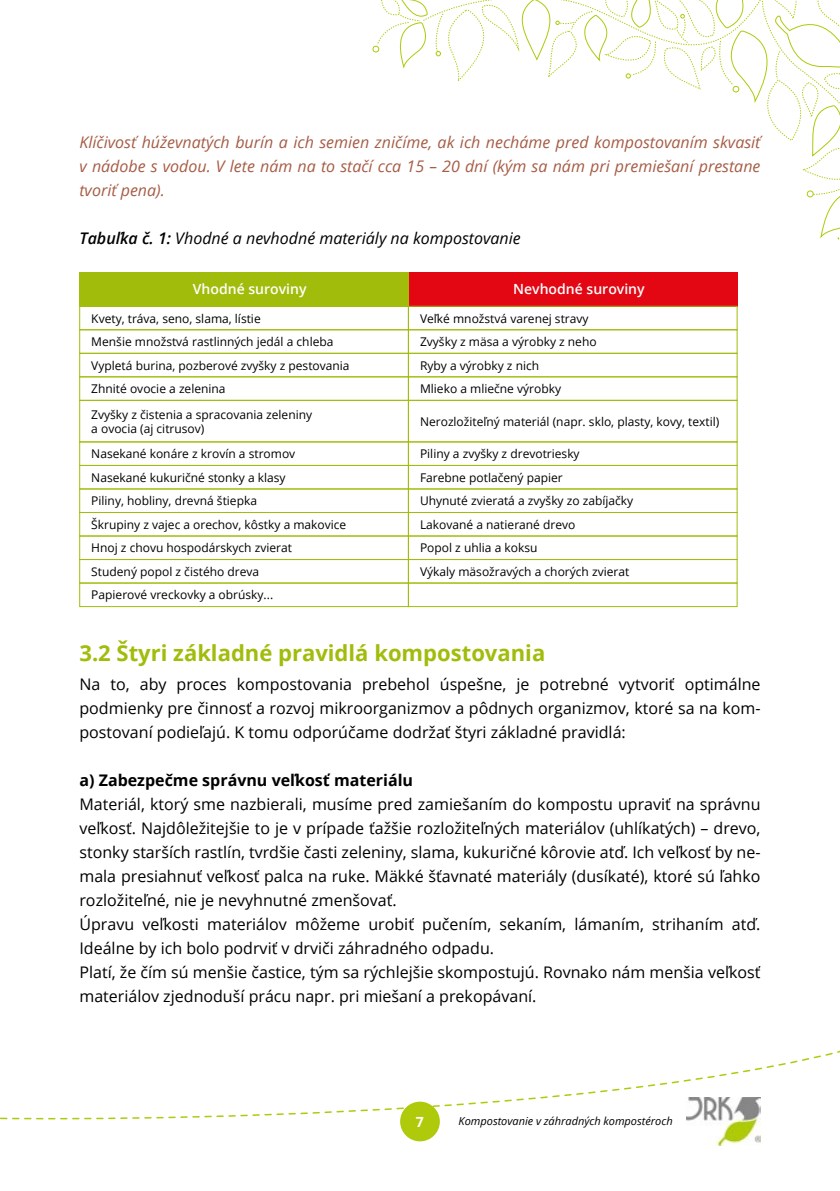
<style>
.page{position:relative;width:840px;height:1191px;background:#fff}
.page>*{position:absolute;margin:0;border:0;box-sizing:border-box;transform-origin:0 0}
.t1{font:700 22px "Open Sans";color:#a2bc0c}
.t2{font:16px/24px "Open Sans";color:#000;text-align:justify}
.t3{font:italic 16px/24px "Open Sans";color:#a65c45;text-align:justify}
.t4{font:italic 16px "Open Sans";color:#000}
.t5{font:700 16px "Open Sans";color:#000}
.t6{font:600 14px "Open Sans";color:#fff}
.t7{font:700 14px "Open Sans";color:#fff}
.t8{font:12px/14.4px "Open Sans";color:#000}
.t9{font:italic 11px "Open Sans";color:#000}
.s1{font-weight:600}
</style>
<div class="page">
<div style="left:400px;top:1101px;width:39px;height:40px;background:#afca0b;border-radius:50%"></div>
<img style="left:715px;top:1131px;width:45px;height:14px">
<div style="left:372px;top:46px;width:7px;height:7px;border:1px solid #afca0b;border-radius:50%"></div>
<svg style="left:376px;top:0;width:463px;height:240px"></svg>
<svg style="left:0;top:1051px;width:839px;height:80px"></svg>
<div style="left:79px;top:272px;width:329px;height:34px;background:#a2bc0c"></div>
<div style="left:408px;top:272px;width:329px;height:34px;background:#e30613"></div>
<div style="left:79px;top:306px;width:329px;height:24px;border:1px solid #a2bc0c"></div>
<div style="left:408px;top:306px;width:329px;height:24px;border:1px solid #a2bc0c"></div>
<div style="left:79px;top:400px;width:329px;height:42px;border:1px solid #a2bc0c"></div>
<div style="left:408px;top:400px;width:329px;height:42px;border:1px solid #a2bc0c"></div>
<div style="left:79px;top:329px;width:329px;height:24px;border:1px solid #a2bc0c"></div>
<div style="left:408px;top:329px;width:329px;height:24px;border:1px solid #a2bc0c"></div>
<div style="left:79px;top:536px;width:329px;height:24px;border:1px solid #a2bc0c"></div>
<div style="left:408px;top:536px;width:329px;height:24px;border:1px solid #a2bc0c"></div>
<div style="left:79px;top:465px;width:329px;height:24px;border:1px solid #a2bc0c"></div>
<div style="left:408px;top:465px;width:329px;height:24px;border:1px solid #a2bc0c"></div>
<div style="left:79px;top:353px;width:329px;height:24px;border:1px solid #a2bc0c"></div>
<div style="left:408px;top:353px;width:329px;height:24px;border:1px solid #a2bc0c"></div>
<div style="left:79px;top:559px;width:329px;height:24px;border:1px solid #a2bc0c"></div>
<div style="left:408px;top:559px;width:329px;height:24px;border:1px solid #a2bc0c"></div>
<div style="left:79px;top:489px;width:329px;height:24px;border:1px solid #a2bc0c"></div>
<div style="left:408px;top:489px;width:329px;height:24px;border:1px solid #a2bc0c"></div>
<div style="left:79px;top:376px;width:329px;height:24px;border:1px solid #a2bc0c"></div>
<div style="left:408px;top:376px;width:329px;height:24px;border:1px solid #a2bc0c"></div>
<div style="left:79px;top:583px;width:329px;height:24px;border:1px solid #a2bc0c"></div>
<div style="left:408px;top:583px;width:329px;height:24px;border:1px solid #a2bc0c"></div>
<p class="t3" style="left:79px;top:130px;width:682px">Klíčivosť húževnatých burín a ich semien zničíme, ak ich necháme pred kompostovaním skvasiť v nádobe s vodou. V lete nám na to stačí cca 15 – 20 dní (kým sa nám pri premiešaní prestane tvoriť pena).</p>
<p class="t4" style="left:79px;top:228px;width:442px"><span class="s1">Tabuľka č. 1:</span> Vhodné a nevhodné materiály na kompostovanie</p>
<p class="t6" style="left:193px;top:280px;width:115px">Vhodné suroviny</p>
<p class="t6" style="left:513px;top:280px;width:133px">Nevhodné suroviny</p>
<p class="t8" style="left:91px;top:311px;width:171px">Kvety, tráva, seno, slama, lístie</p>
<p class="t8" style="left:420px;top:311px;width:170px">Veľké množstvá varenej stravy</p>
<p class="t8" style="left:91px;top:334px;width:243px">Menšie množstvá rastlinných jedál a chleba</p>
<p class="t8" style="left:420px;top:334px;width:178px">Zvyšky z mäsa a výrobky z neho</p>
<p class="t8" style="left:91px;top:358px;width:260px">Vypletá burina, pozberové zvyšky z pestovania</p>
<p class="t8" style="left:420px;top:358px;width:121px">Ryby a výrobky z nich</p>
<p class="t8" style="left:91px;top:381px;width:136px">Zhnité ovocie a zelenina</p>
<p class="t8" style="left:420px;top:381px;width:142px">Mlieko a mliečne výrobky</p>
<p class="t8" style="left:91px;top:407px;width:222px">Zvyšky z čistenia a spracovania zeleniny a ovocia (aj citrusov)</p>
<p class="t8" style="left:420px;top:414px;width:301px">Nerozložiteľný materiál (napr. sklo, plasty, kovy, textil)</p>
<p class="t8" style="left:91px;top:446px;width:205px">Nasekané konáre z krovín a stromov</p>
<p class="t8" style="left:420px;top:446px;width:161px">Piliny a zvyšky z drevotriesky</p>
<p class="t8" style="left:91px;top:470px;width:196px">Nasekané kukuričné stonky a klasy</p>
<p class="t8" style="left:420px;top:470px;width:144px">Farebne potlačený papier</p>
<p class="t8" style="left:91px;top:493px;width:167px">Piliny, hobliny, drevná štiepka</p>
<p class="t8" style="left:420px;top:493px;width:215px">Uhynuté zvieratá a zvyšky zo zabíjačky</p>
<p class="t8" style="left:91px;top:517px;width:256px">Škrupiny z vajec a orechov, kôstky a makovice</p>
<p class="t8" style="left:420px;top:517px;width:157px">Lakované a natierané drevo</p>
<p class="t8" style="left:91px;top:540px;width:202px">Hnoj z chovu hospodárskych zvierat</p>
<p class="t8" style="left:420px;top:540px;width:119px">Popol z uhlia a koksu</p>
<p class="t8" style="left:91px;top:564px;width:169px">Studený popol z čistého dreva</p>
<p class="t8" style="left:420px;top:564px;width:211px">Výkaly mäsožravých a chorých zvierat</p>
<p class="t8" style="left:91px;top:587px;width:183px">Papierové vreckovky a obrúsky...</p>
<h1 class="t1" style="left:79px;top:637px;width:467px">3.2 Štyri základné pravidlá kompostovania</h1>
<p class="t2" style="left:79px;top:672px;width:682px">Na to, aby proces kompostovania prebehol úspešne, je potrebné vytvoriť optimálne podmienky pre činnosť a rozvoj mikroorganizmov a pôdnych organizmov, ktoré sa na kom&shy;postovaní podieľajú. K tomu odporúčame dodržať štyri základné pravidlá:</p>
<p class="t5" style="left:79px;top:769px;width:335px">a) Zabezpečme správnu veľkosť materiálu</p>
<p class="t2" style="left:79px;top:792px;width:682px;text-align:left">Materiál, ktorý sme nazbierali, musíme pred zamiešaním do kompostu upraviť na správnu veľkosť. Najdôležitejšie to je v prípade ťažšie rozložiteľných materiálov (uhlíkatých) – drevo, stonky starších rastlín, tvrdšie časti zeleniny, slama, kukuričné kôrovie atď. Ich veľkosť by ne&shy;mala presiahnuť veľkosť palca na ruke. Mäkké šťavnaté materiály (dusíkaté), ktoré sú ľahko rozložiteľné, nie je nevyhnutné zmenšovať.<br>Úpravu veľkosti materiálov môžeme urobiť pučením, sekaním, lámaním, strihaním atď.<br>Ideálne by ich bolo podrviť v drviči záhradného odpadu.<br>Platí, že čím sú menšie častice, tým sa rýchlejšie skompostujú. Rovnako nám menšia veľkosť materiálov zjednoduší prácu napr. pri miešaní a prekopávaní.</p>
<p class="t7" style="left:416px;top:1111px;width:9px">7</p>
<p class="t9" style="left:458px;top:1113px;width:215px">Kompostovanie v záhradných kompostéroch</p>
</div>
